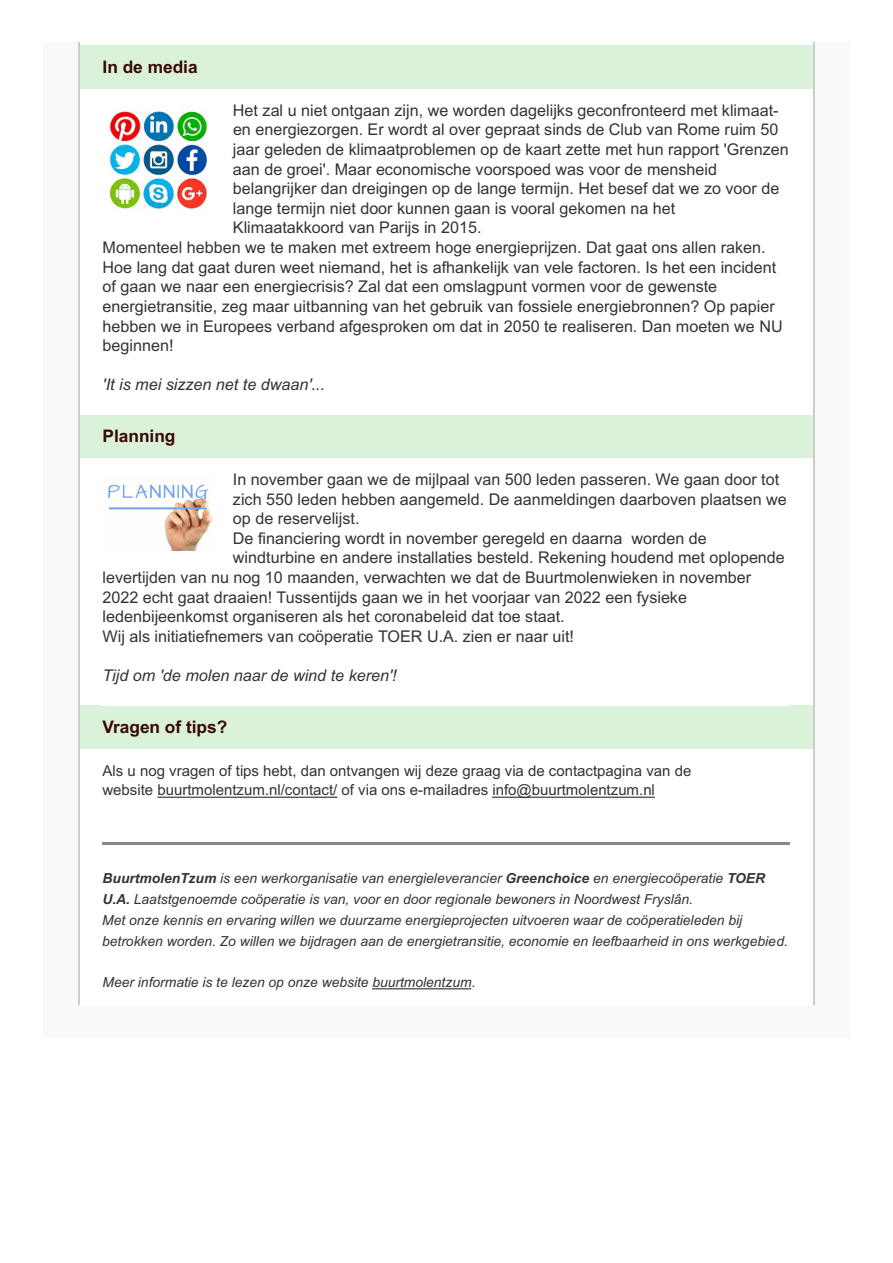
<style>
.page{position:relative;width:893px;height:1263px;background:#fff}
.page>*{position:absolute;margin:0;border:0;box-sizing:border-box;transform-origin:0 0}
.t1{font:700 17.25px "Arial";color:#380808}
.t2{font:16.2px "Arial";color:#333}
.t3{font:italic 16.2px "Arial";color:#333}
.t4{font:15px/19.6px "Arial";color:#333}
.t5{font:italic 13.8px/20.7px "Arial";color:#333}
.s1{font-weight:700}
</style>
<div class="page">
<div style="left:43px;top:43px;width:807px;height:994px;background:#f9f9f9"></div>
<hr style="left:79px;top:43px;width:734px;height:2px;background:#fff">
<div style="left:79px;top:45px;width:734px;height:44px;background:#d9f2d9"></div>
<hr style="left:78px;top:45px;width:1px;height:44px;background:#ccc">
<hr style="left:813px;top:45px;width:2px;height:44px;background:#ccc">
<div style="left:79px;top:89px;width:734px;height:326px;background:#fff"></div>
<hr style="left:78px;top:89px;width:1px;height:326px;background:#ccc">
<hr style="left:813px;top:89px;width:2px;height:326px;background:#ccc">
<div style="left:79px;top:415px;width:734px;height:43px;background:#d9f2d9"></div>
<hr style="left:78px;top:415px;width:1px;height:43px;background:#ccc">
<hr style="left:813px;top:415px;width:2px;height:43px;background:#ccc">
<div style="left:79px;top:458px;width:734px;height:247px;background:#fff"></div>
<hr style="left:78px;top:458px;width:1px;height:247px;background:#ccc">
<hr style="left:813px;top:458px;width:2px;height:247px;background:#ccc">
<div style="left:79px;top:705px;width:734px;height:44px;background:#d9f2d9"></div>
<hr style="left:78px;top:705px;width:1px;height:44px;background:#ccc">
<hr style="left:813px;top:705px;width:2px;height:44px;background:#ccc">
<div style="left:79px;top:749px;width:734px;height:82px;background:#fff"></div>
<hr style="left:78px;top:749px;width:1px;height:82px;background:#ccc">
<hr style="left:813px;top:749px;width:2px;height:82px;background:#ccc">
<div style="left:79px;top:831px;width:734px;height:26px;background:#fff"></div>
<hr style="left:103px;top:843px;width:687px;height:2px;background:#888">
<svg style="left:78px;top:831px;width:1px;height:26px"></svg>
<hr style="left:813px;top:831px;width:2px;height:26px;background:#ccc">
<div style="left:79px;top:857px;width:734px;height:147px;background:#fff"></div>
<hr style="left:78px;top:857px;width:1px;height:147px;background:#ccc">
<hr style="left:813px;top:857px;width:2px;height:147px;background:#ccc">
<img style="left:109px;top:111px;width:99px;height:98px">
<img style="left:108px;top:484px;width:104px;height:67px">
<hr style="left:158px;top:797px;width:179px;height:1px;background:#333">
<hr style="left:493px;top:797px;width:161px;height:1px;background:#333">
<hr style="left:373px;top:988px;width:98px;height:1px;background:#333">
<p class="t1" style="left:103px;top:60px;width:97px">In de media</p>
<p class="t2" style="left:233px;top:104px;width:547px">Het zal u niet ontgaan zijn, we worden dagelijks geconfronteerd met klimaat-</p>
<p class="t2" style="left:233px;top:123px;width:547px">en energiezorgen. Er wordt al over gepraat sinds de Club van Rome ruim 50</p>
<p class="t2" style="left:233px;top:143px;width:557px">jaar geleden de klimaatproblemen op de kaart zette met hun rapport 'Grenzen</p>
<p class="t2" style="left:233px;top:163px;width:486px">aan de groei'. Maar economische voorspoed was voor de mensheid</p>
<p class="t2" style="left:233px;top:182px;width:548px">belangrijker dan dreigingen op de lange termijn. Het besef dat we zo voor de</p>
<p class="t2" style="left:233px;top:202px;width:444px">lange termijn niet door kunnen gaan is vooral gekomen na het</p>
<p class="t2" style="left:233px;top:222px;width:250px">Klimaatakkoord van Parijs in 2015.</p>
<p class="t2" style="left:103px;top:241px;width:665px">Momenteel hebben we te maken met extreem hoge energieprijzen. Dat gaat ons allen raken.</p>
<p class="t2" style="left:103px;top:261px;width:675px">Hoe lang dat gaat duren weet niemand, het is afhankelijk van vele factoren. Is het een incident</p>
<p class="t2" style="left:103px;top:280px;width:616px">of gaan we naar een energiecrisis? Zal dat een omslagpunt vormen voor de gewenste</p>
<p class="t2" style="left:103px;top:300px;width:674px">energietransitie, zeg maar uitbanning van het gebruik van fossiele energiebronnen? Op papier</p>
<p class="t2" style="left:103px;top:320px;width:682px">hebben we in Europees verband afgesproken om dat in 2050 te realiseren. Dan moeten we NU</p>
<p class="t2" style="left:103px;top:339px;width:72px">beginnen!</p>
<p class="t3" style="left:103px;top:379px;width:224px">'It is mei sizzen net te dwaan'...</p>
<p class="t1" style="left:103px;top:430px;width:74px">Planning</p>
<p class="t2" style="left:233px;top:473px;width:548px">In november gaan we de mijlpaal van 500 leden passeren. We gaan door tot</p>
<p class="t2" style="left:233px;top:493px;width:555px">zich 550 leden hebben aangemeld. De aanmeldingen daarboven plaatsen we</p>
<p class="t2" style="left:233px;top:512px;width:128px">op de reservelijst.</p>
<p class="t2" style="left:233px;top:532px;width:475px">De financiering wordt in november geregeld en daarna worden de</p>
<p class="t2" style="left:233px;top:552px;width:553px">windturbine en andere installaties besteld. Rekening houdend met oplopende</p>
<p class="t2" style="left:103px;top:571px;width:650px">levertijden van nu nog 10 maanden, verwachten we dat de Buurtmolenwieken in november</p>
<p class="t2" style="left:103px;top:591px;width:586px">2022 echt gaat draaien! Tussentijds gaan we in het voorjaar van 2022 een fysieke</p>
<p class="t2" style="left:103px;top:610px;width:464px">ledenbijeenkomst organiseren als het coronabeleid dat toe staat.</p>
<p class="t2" style="left:103px;top:630px;width:473px">Wij als initiatiefnemers van coöperatie TOER U.A. zien er naar uit!</p>
<p class="t3" style="left:103px;top:669px;width:296px">Tijd om 'de molen naar de wind te keren'!</p>
<p class="t1" style="left:103px;top:721px;width:126px">Vragen of tips?</p>
<p class="t4" style="left:102px;top:762px;width:590px">Als u nog vragen of tips hebt, dan ontvangen wij deze graag via de contactpagina van de website buurtmolentzum.nl/contact/ of via ons e-mailadres info@buurtmolentzum.nl</p>
<p class="t5" style="left:102px;top:869px;width:687px"><span class="s1">BuurtmolenTzum</span> is een werkorganisatie van energieleverancier <span class="s1">Greenchoice</span> en energiecoöperatie <span class="s1">TOER U.A.</span> Laatstgenoemde coöperatie is van, voor en door regionale bewoners in Noordwest Fryslân.<br>Met onze kennis en ervaring willen we duurzame energieprojecten uitvoeren waar de coöperatieleden bij betrokken worden. Zo willen we bijdragen aan de energietransitie, economie en leefbaarheid in ons werkgebied.</p>
<p class="t5" style="left:103px;top:973px;width:374px">Meer informatie is te lezen op onze website buurtmolentzum.</p>
</div>
